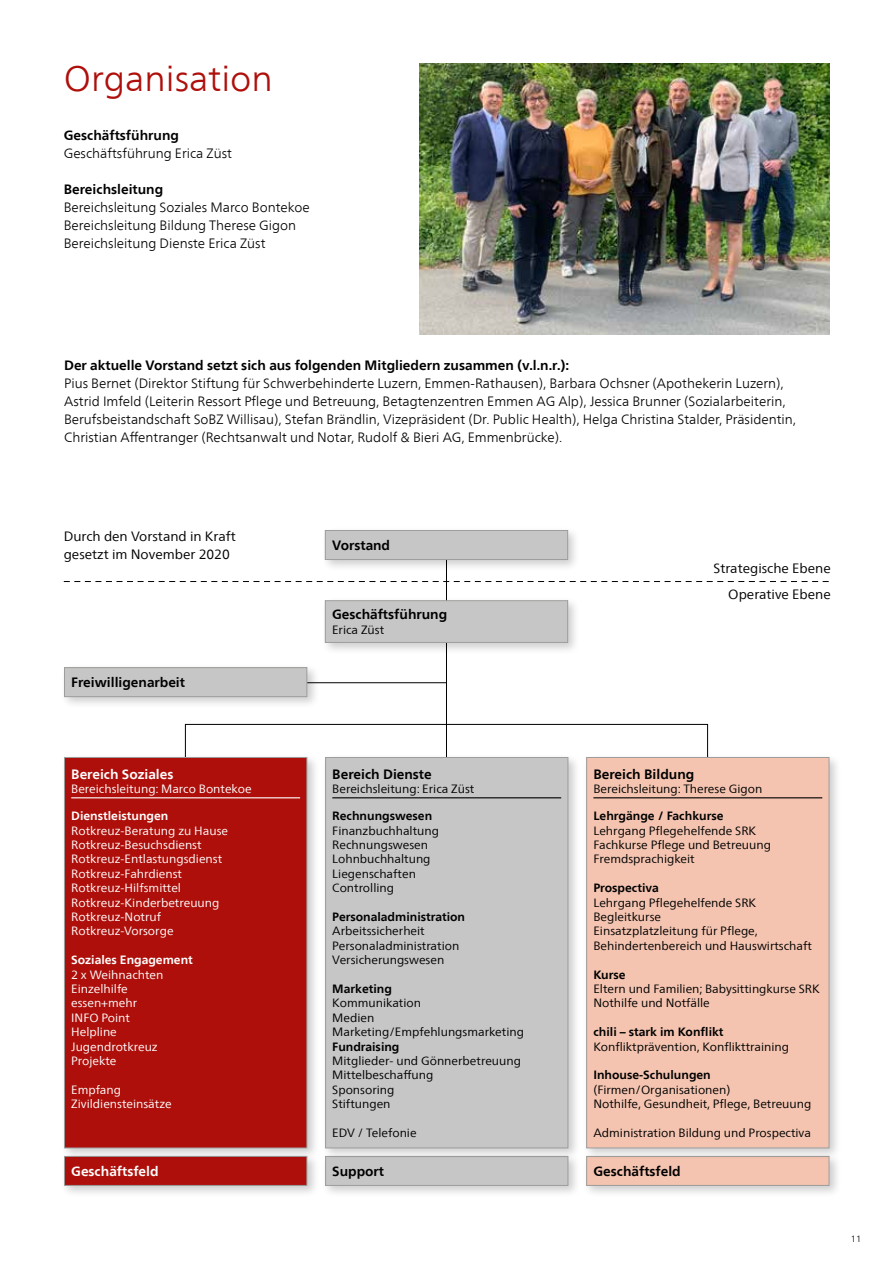
<style>
.page{position:relative;width:893px;height:1263px;background:#fff}
.page>*{position:absolute;margin:0;border:0;box-sizing:border-box;transform-origin:0 0}
.t1{font:300 36px "Frutiger Neue LT Com";color:#ae0f0a}
.t2{font:300 13.5px/18px "Frutiger Neue LT Com";color:#000}
.t3{font:700 13.5px "Frutiger Neue LT Com";color:#000}
.t4{font:13.5px/25.5px "Frutiger Neue LT Com";color:#000;text-align:right}
.t5{font:700 13.5px "Frutiger Neue LT Com";color:#fff}
.t6{font:12px/14.4px "Frutiger Neue LT Com";color:#000}
.t7{font:12px/14.4px "Frutiger Neue LT Com";color:#fff}
.t8{font:700 12px "Frutiger Neue LT Com";color:#000}
.t9{font:700 12px "Frutiger Neue LT Com";color:#fff}
.t10{font:300 9px "Frutiger Neue LT Com";color:#000}
</style>
<div class="page">
<img style="left:420px;top:64px;width:409px;height:271px">
<hr style="left:446px;top:553px;width:1px;height:208px;background:#000">
<svg style="left:185px;top:724px;width:523px;height:29px"></svg>
<div style="left:321px;top:526px;width:260px;height:47px;background:#000;opacity:.2"></div>
<div style="left:325px;top:530px;width:243px;height:29px;background:#c6c6c6"></div>
<div style="left:325px;top:530px;width:243px;height:30px;border:1px solid #9d9d9c"></div>
<div style="left:321px;top:596px;width:260px;height:59px;background:#000;opacity:.2"></div>
<div style="left:325px;top:601px;width:243px;height:41px;background:#c6c6c6"></div>
<div style="left:325px;top:600px;width:243px;height:43px;border:1px solid #9d9d9c"></div>
<div style="left:60px;top:1152px;width:260px;height:46px;background:#000;opacity:.2"></div>
<div style="left:64px;top:1156px;width:243px;height:29px;background:#ae0f0a"></div>
<div style="left:64px;top:1156px;width:243px;height:30px;border:1px solid #9d9d9c"></div>
<div style="left:321px;top:1152px;width:260px;height:46px;background:#000;opacity:.2"></div>
<div style="left:326px;top:1156px;width:242px;height:29px;background:#c6c6c6"></div>
<div style="left:325px;top:1156px;width:243px;height:30px;border:1px solid #9d9d9c"></div>
<div style="left:582px;top:1152px;width:260px;height:46px;background:#000;opacity:.2"></div>
<div style="left:587px;top:1156px;width:242px;height:29px;background:#f4c4b0"></div>
<div style="left:586px;top:1156px;width:243px;height:30px;border:1px solid #9d9d9c"></div>
<div style="left:60px;top:753px;width:260px;height:407px;background:#000;opacity:.2"></div>
<div style="left:64px;top:757px;width:243px;height:391px;background:#ae0f0a"></div>
<hr style="left:71px;top:797px;width:229px;height:1px;background:#fff">
<div style="left:64px;top:757px;width:243px;height:391px;border:1px solid #9d9d9c"></div>
<div style="left:321px;top:753px;width:260px;height:407px;background:#000;opacity:.2"></div>
<div style="left:326px;top:757px;width:242px;height:391px;background:#c6c6c6"></div>
<hr style="left:332px;top:797px;width:229px;height:1px;background:#000">
<div style="left:325px;top:757px;width:243px;height:391px;border:1px solid #9d9d9c"></div>
<div style="left:582px;top:753px;width:260px;height:407px;background:#000;opacity:.2"></div>
<div style="left:587px;top:757px;width:242px;height:391px;background:#f4c4b0"></div>
<hr style="left:593px;top:797px;width:229px;height:1px;background:#000">
<div style="left:586px;top:757px;width:243px;height:391px;border:1px solid #9d9d9c"></div>
<hr style="left:298px;top:682px;width:149px;height:1px;background:#000">
<div style="left:60px;top:663px;width:260px;height:47px;background:#000;opacity:.2"></div>
<div style="left:64px;top:668px;width:243px;height:29px;background:#c6c6c6"></div>
<div style="left:64px;top:667px;width:243px;height:30px;border:1px solid #9d9d9c"></div>
<svg style="left:64px;top:581px;width:765px;height:1px"></svg>
<h1 class="t1" style="left:64px;top:57px;width:211px">Organisation</h1>
<p class="t3" style="left:64px;top:127px;width:117px">Geschäftsführung</p>
<p class="t2" style="left:64px;top:144px;width:170px">Geschäftsführung Erica Züst</p>
<p class="t3" style="left:64px;top:181px;width:101px">Bereichsleitung</p>
<p class="t2" style="left:64px;top:198px;width:247px">Bereichsleitung Soziales Marco Bontekoe<br>Bereichsleitung Bildung Therese Gigon<br>Bereichsleitung Dienste Erica Züst</p>
<p class="t3" style="left:64px;top:357px;width:507px">Der aktuelle Vorstand setzt sich aus folgenden Mitgliedern zusammen (v.l.n.r.):</p>
<p class="t2" style="left:64px;top:374px;width:733px">Pius Bernet (Direktor Stiftung für Schwerbehinderte Luzern, Emmen-Rathausen), Barbara Ochsner (Apothekerin Luzern), Astrid Imfeld (Leiterin Ressort Pflege und Betreuung, Betagtenzentren Emmen AG Alp), Jessica Brunner (Sozialarbeiterin, Berufsbeistandschaft SoBZ Willisau), Stefan Brändlin, Vizepräsident (Dr. Public Health), Helga Christina Stalder, Präsidentin, Christian Affentranger (Rechtsanwalt und Notar, Rudolf &amp; Bieri AG, Emmenbrücke).</p>
<p class="t4" style="left:64px;top:527px;width:173px;line-height:18px;text-align:left">Durch den Vorstand in Kraft gesetzt im November 2020</p>
<p class="t3" style="left:71px;top:674px;width:115px">Freiwilligenarbeit</p>
<p class="t3" style="left:332px;top:537px;width:60px">Vorstand</p>
<p class="t3" style="left:332px;top:607px;width:117px">Geschäftsführung</p>
<p class="t6" style="left:332px;top:622px;width:54px">Erica Züst</p>
<p class="t4" style="left:714px;top:556px;width:119px">Strategische Ebene<br>Operative Ebene</p>
<p class="t5" style="left:71px;top:766px;width:104px">Bereich Soziales</p>
<p class="t7" style="left:71px;top:781px;width:182px">Bereichsleitung: Marco Bontekoe</p>
<p class="t9" style="left:71px;top:809px;width:99px">Dienstleistungen</p>
<p class="t7" style="left:71px;top:823px;width:158px">Rotkreuz-Beratung zu Hause<br>Rotkreuz-Besuchsdienst<br>Rotkreuz-Entlastungsdienst<br>Rotkreuz-Fahrdienst<br>Rotkreuz-Hilfsmittel<br>Rotkreuz-Kinderbetreuung<br>Rotkreuz-Notruf<br>Rotkreuz-Vorsorge</p>
<p class="t9" style="left:71px;top:953px;width:123px">Soziales Engagement</p>
<p class="t7" style="left:71px;top:967px;width:94px">2 x Weihnachten<br>Einzelhilfe essen+mehr<br>INFO Point<br>Helpline<br>Jugendrotkreuz<br>Projekte</p>
<p class="t7" style="left:71px;top:1082px;width:102px">Empfang<br>Zivildiensteinsätze</p>
<p class="t3" style="left:332px;top:766px;width:101px">Bereich Dienste</p>
<p class="t6" style="left:332px;top:781px;width:144px">Bereichsleitung: Erica Züst</p>
<p class="t8" style="left:332px;top:809px;width:101px">Rechnungswesen</p>
<p class="t6" style="left:332px;top:823px;width:108px">Finanzbuchhaltung<br>Rechnungswesen<br>Lohnbuchhaltung<br>Liegenschaften<br>Controlling</p>
<p class="t8" style="left:332px;top:910px;width:134px">Personaladministration</p>
<p class="t6" style="left:332px;top:924px;width:128px">Arbeitssicherheit<br>Personaladministration<br>Versicherungswesen</p>
<p class="t8" style="left:332px;top:982px;width:61px">Marketing</p>
<p class="t6" style="left:332px;top:996px;width:193px">Kommunikation<br>Medien<br>Marketing/Empfehlungsmarketing</p>
<p class="t8" style="left:332px;top:1039px;width:69px">Fundraising</p>
<p class="t6" style="left:332px;top:1053px;width:190px">Mitglieder- und Gönnerbetreuung<br>Mittelbeschaffung<br>Sponsoring<br>Stiftungen</p>
<p class="t6" style="left:332px;top:1125px;width:86px">EDV / Telefonie</p>
<p class="t3" style="left:593px;top:766px;width:102px">Bereich Bildung</p>
<p class="t6" style="left:593px;top:781px;width:170px">Bereichsleitung: Therese Gigon</p>
<p class="t8" style="left:593px;top:809px;width:132px">Lehrgänge / Fachkurse</p>
<p class="t6" style="left:593px;top:823px;width:179px">Lehrgang Pflegehelfende SRK<br>Fachkurse Pflege und Betreuung<br>Fremdsprachigkeit</p>
<p class="t8" style="left:593px;top:881px;width:67px">Prospectiva</p>
<p class="t6" style="left:593px;top:895px;width:220px">Lehrgang Pflegehelfende SRK<br>Begleitkurse<br>Einsatzplatzleitung für Pflege,<br>Behindertenbereich und Hauswirtschaft</p>
<p class="t8" style="left:593px;top:967px;width:34px">Kurse</p>
<p class="t6" style="left:593px;top:981px;width:228px">Eltern und Familien; Babysittingkurse SRK<br>Nothilfe und Notfälle</p>
<p class="t8" style="left:593px;top:1025px;width:132px">chili – stark im Konflikt</p>
<p class="t6" style="left:593px;top:1039px;width:197px">Konfliktprävention, Konflikttraining</p>
<p class="t8" style="left:593px;top:1068px;width:119px">Inhouse-Schulungen</p>
<p class="t6" style="left:593px;top:1082px;width:219px">(Firmen/Organisationen)<br>Nothilfe, Gesundheit, Pflege, Betreuung</p>
<p class="t6" style="left:593px;top:1125px;width:219px">Administration Bildung und Prospectiva</p>
<p class="t5" style="left:71px;top:1163px;width:89px">Geschäftsfeld</p>
<p class="t3" style="left:332px;top:1163px;width:53px">Support</p>
<p class="t3" style="left:593px;top:1163px;width:89px">Geschäftsfeld</p>
<p class="t10" style="left:851px;top:1233px;width:12px">11</p>
</div>
